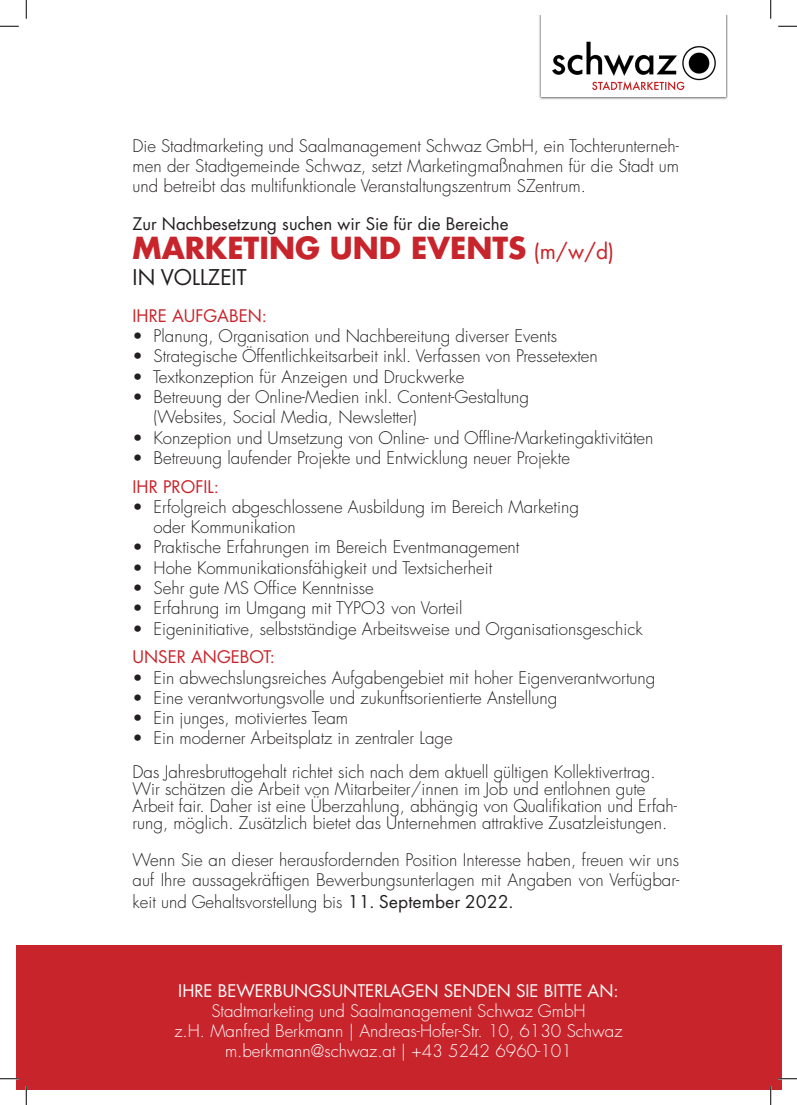
<style>
.page{position:relative;width:797px;height:1105px;background:#fff}
.page>*{position:absolute;margin:0;border:0;box-sizing:border-box;transform-origin:0 0}
.t1{font:700 29.62px "Futura LT Pro";color:#c8242b}
.t2{font:21.12px "Futura LT Pro";color:#231f20}
.t3{font:300 16.88px/20.2px "Futura LT Pro";color:#231f20}
.t4{font:300 16.88px "Futura LT Pro";color:#fff}
.t5{font:16.88px "Futura LT Pro";color:#231f20}
.t6{font:16.88px "Futura LT Pro";color:#fff}
.t7{font:16.88px "Futura LT Pro";color:#c8242b}
.s1{font-weight:400;font-size:21.12px}
.s2{font-family:"Futura PT";font-weight:400;font-size:19.38px}
</style>
<div class="page">
<div style="left:16px;top:945px;width:765px;height:144px;background:#c8242b"></div>
<div style="left:539px;top:16px;width:189px;height:83px;background:#231f20;opacity:.75"></div>
<div style="left:541px;top:16px;width:184px;height:81px;background:#fff"></div>
<img style="left:552px;top:41px;width:164px;height:50px">
<svg style="left:0;top:25px;width:19px;height:2px"></svg>
<svg style="left:778px;top:25px;width:19px;height:2px"></svg>
<svg style="left:0;top:1078px;width:19px;height:1px"></svg>
<svg style="left:778px;top:1078px;width:19px;height:1px"></svg>
<svg style="left:25px;top:0;width:2px;height:19px"></svg>
<svg style="left:25px;top:1086px;width:2px;height:19px"></svg>
<svg style="left:770px;top:0;width:1px;height:19px"></svg>
<svg style="left:770px;top:1086px;width:1px;height:19px"></svg>
<p class="t3" style="left:133px;top:136px;width:548px;text-align:justify">Die Stadtmarketing und Saalmanagement Schwaz GmbH, ein Tochterunterneh&shy;men der Stadtgemeinde Schwaz, setzt Marketingmaßnahmen für die Stadt um und betreibt das multifunktionale Veranstaltungszentrum SZentrum.</p>
<p class="t5" style="left:133px;top:212px;width:377px">Zur Nachbesetzung suchen wir Sie für die Bereiche</p>
<p class="t1" style="left:133px;top:225px;width:483px">MARKETING UND EVENTS <span class="s1">(m/w/d)</span></p>
<p class="t2" style="left:133px;top:262px;width:115px">IN VOLLZEIT</p>
<p class="t7" style="left:133px;top:304px;width:136px">IHRE AUFGABEN:</p>
<p class="t3" style="left:133px;top:326px;width:426px">• Planung, Organisation und Nachbereitung diverser Events</p>
<p class="t3" style="left:133px;top:346px;width:467px">• Strategische Öffentlichkeitsarbeit inkl. Verfassen von Pressetexten</p>
<p class="t3" style="left:133px;top:366px;width:333px">• Textkonzeption für Anzeigen und Druckwerke</p>
<p class="t3" style="left:133px;top:387px;width:398px">• Betreuung der Online-Medien inkl. Content-Gestaltung</p>
<p class="t3" style="left:154px;top:407px;width:265px">(Websites, Social Media, Newsletter)</p>
<p class="t3" style="left:133px;top:427px;width:522px">• Konzeption und Umsetzung von Online- und Offline-Marketingaktivitäten</p>
<p class="t3" style="left:133px;top:448px;width:439px">• Betreuung laufender Projekte und Entwicklung neuer Projekte</p>
<p class="t7" style="left:133px;top:475px;width:88px">IHR PROFIL:</p>
<p class="t3" style="left:133px;top:497px;width:448px">• Erfolgreich abgeschlossene Ausbildung im Bereich Marketing</p>
<p class="t3" style="left:153px;top:517px;width:144px">oder Kommunikation</p>
<p class="t3" style="left:133px;top:537px;width:388px">• Praktische Erfahrungen im Bereich Eventmanagement</p>
<p class="t3" style="left:133px;top:557px;width:361px">• Hohe Kommunikationsfähigkeit und Textsicherheit</p>
<p class="t3" style="left:133px;top:578px;width:242px">• Sehr gute MS Office Kenntnisse</p>
<p class="t3" style="left:133px;top:598px;width:331px">• Erfahrung im Umgang mit TYPO3 von Vorteil</p>
<p class="t3" style="left:133px;top:618px;width:511px">• Eigeninitiative, selbstständige Arbeitsweise und Organisationsgeschick</p>
<p class="t7" style="left:133px;top:645px;width:144px">UNSER ANGEBOT:</p>
<p class="t3" style="left:133px;top:667px;width:524px">• Ein abwechslungsreiches Aufgabengebiet mit hoher Eigenverantwortung</p>
<p class="t3" style="left:133px;top:688px;width:426px">• Eine verantwortungsvolle und zukunftsorientierte Anstellung</p>
<p class="t3" style="left:133px;top:708px;width:217px">• Ein junges, motiviertes Team</p>
<p class="t3" style="left:133px;top:728px;width:321px">• Ein moderner Arbeitsplatz in zentraler Lage</p>
<p class="t3" style="left:133px;top:764px;width:546px;line-height:16.9px">Das Jahresbruttogehalt richtet sich nach dem aktuell gültigen Kollektivertrag.<br>Wir schätzen die Arbeit von Mitarbeiter/innen im Job und entlohnen gute Arbeit fair. Daher ist eine Überzahlung, abhängig von Qualifikation und Erfah&shy;rung, möglich. Zusätzlich bietet das Unternehmen attraktive Zusatzleistungen.</p>
<p class="t3" style="left:133px;top:850px;width:548px">Wenn Sie an dieser herausfordernden Position Interesse haben, freuen wir uns auf Ihre aussagekräftigen Bewerbungsunterlagen mit Angaben von Verfügbar-</p>
<p class="t3" style="left:133px;top:892px;width:382px">keit und Gehaltsvorstellung bis <span class="s2">11. September 2022.</span></p>
<p class="t6" style="left:178px;top:979px;width:442px">IHRE BEWERBUNGSUNTERLAGEN SENDEN SIE BITTE AN:</p>
<p class="t4" style="left:211px;top:1000px;width:376px">Stadtmarketing und Saalmanagement Schwaz GmbH</p>
<p class="t4" style="left:174px;top:1020px;width:449px">z.H. Manfred Berkmann | Andreas-Hofer-Str. 10, 6130 Schwaz</p>
<p class="t4" style="left:225px;top:1040px;width:348px">m.berkmann@schwaz.at | +43 5242 6960-101</p>
</div>
